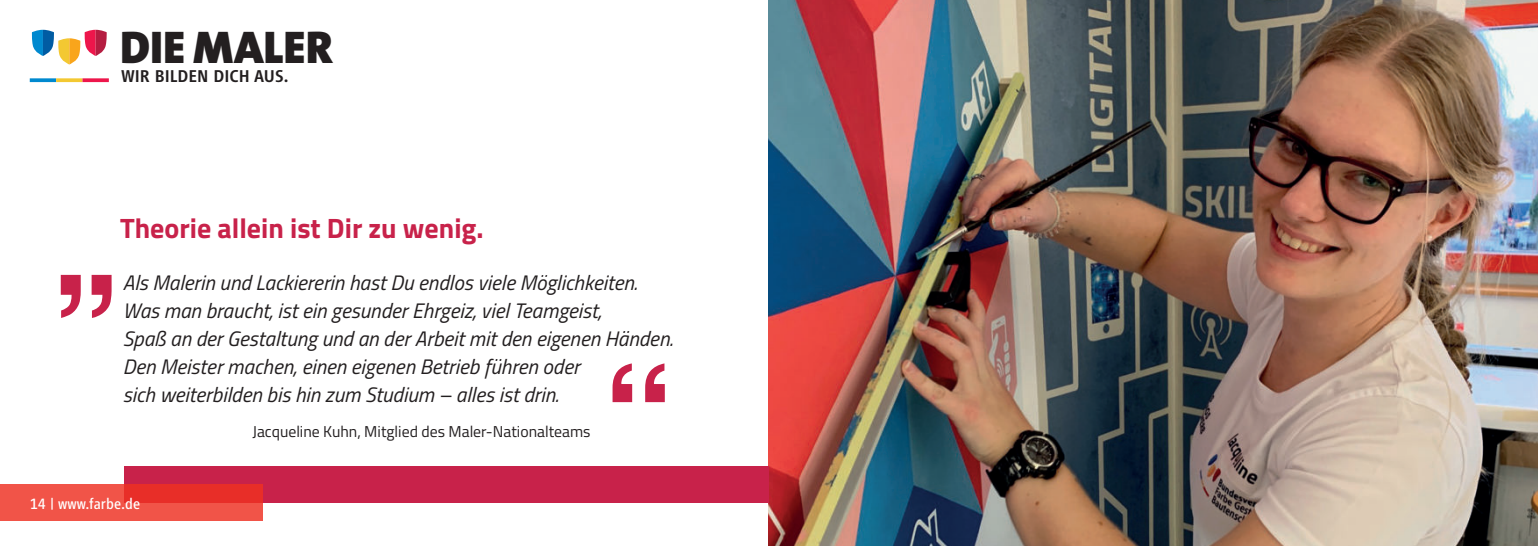
<style>
.page{position:relative;width:1538px;height:546px;background:#fff}
.page>*{position:absolute;margin:0;border:0;box-sizing:border-box;transform-origin:0 0}
.t1{font:900 46.2px "The Sans";color:#231f20}
.t2{font:700 28px "Titillium Web";color:#c8224a}
.t3{font:italic 21px/28px "Titillium Web";color:#231f20}
.t4{font:500 17.68px "Vialog LT";color:#231f20}
.t5{font:15.75px "Titillium Web";color:#231f20}
.t6{font:15.75px "Vialog LT";color:#fff}
</style>
<div class="page">
<img style="left:768px;top:0;width:769px;height:546px">
<svg style="left:32px;top:30px;width:75px;height:34px"></svg>
<svg style="left:30px;top:78px;width:26px;height:4px"></svg>
<svg style="left:56px;top:78px;width:26px;height:4px"></svg>
<svg style="left:82px;top:78px;width:27px;height:4px"></svg>
<div style="left:124px;top:466px;width:645px;height:37px;background:#c8224a"></div>
<svg style="left:0;top:484px;width:263px;height:37px;background:#ee493f"></svg>
<svg style="left:61px;top:275px;width:51px;height:43px"></svg>
<svg style="left:612px;top:363px;width:53px;height:39px"></svg>
<h1 class="t1" style="left:120px;top:20px;width:214px">DIE MALER</h1>
<p class="t4" style="left:121px;top:70px;width:169px">WIR BILDEN DICH AUS.</p>
<h2 class="t2" style="left:120px;top:218px;width:365px">Theorie allein ist Dir zu wenig.</h2>
<p class="t3" style="left:123px;top:271px;width:552px">Als Malerin und Lackiererin hast Du endlos viele Möglichkeiten.<br>Was man braucht, ist ein gesunder Ehrgeiz, viel Teamgeist,<br>Spaß an der Gestaltung und an der Arbeit mit den eigenen Händen.<br>Den Meister machen, einen eigenen Betrieb führen oder<br>sich weiterbilden bis hin zum Studium – alles ist drin.</p>
<p class="t6" style="left:30px;top:494px;width:112px">14 | www.farbe.de</p>
<p class="t5" style="left:252px;top:426px;width:340px">Jacqueline Kuhn, Mitglied des Maler-Nationalteams</p>
</div>
